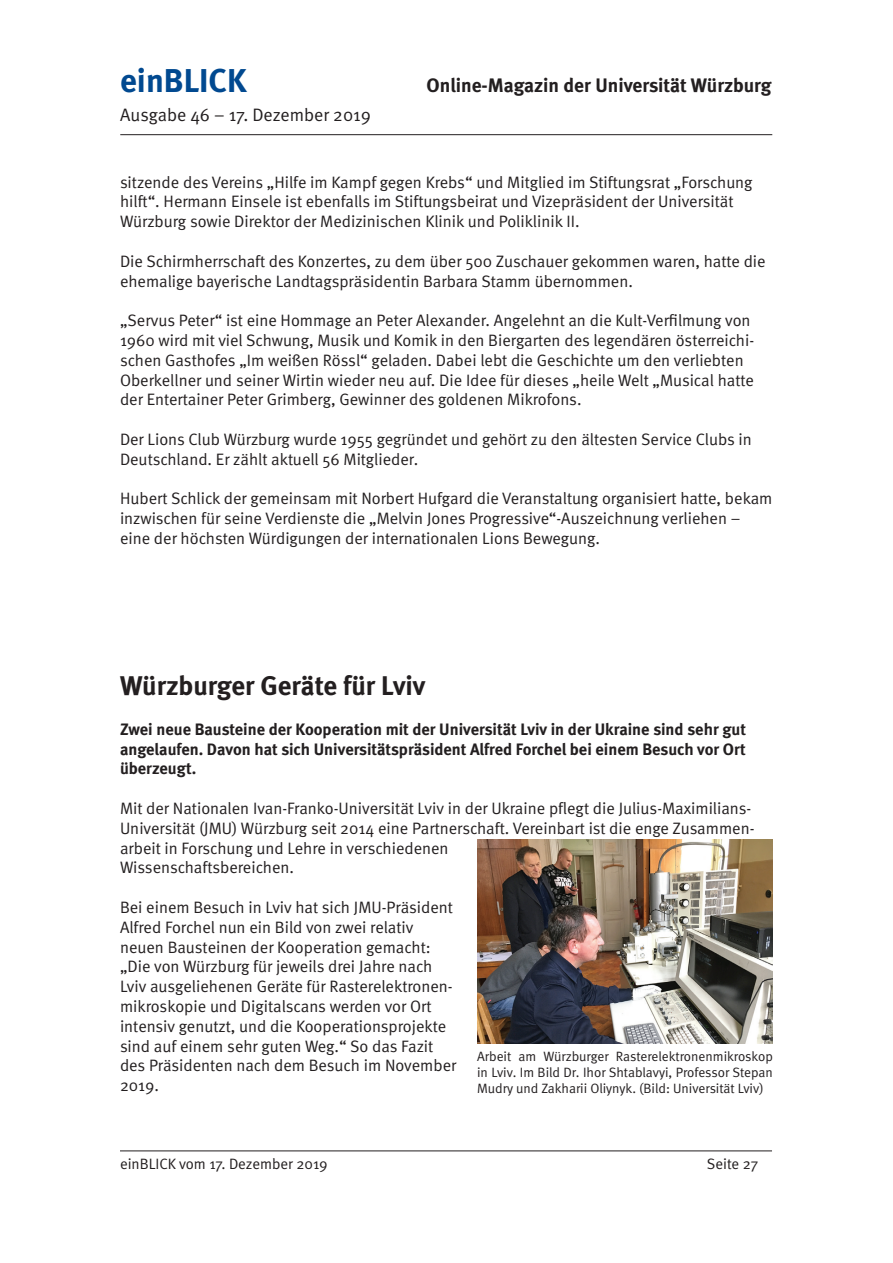
<style>
.page{position:relative;width:893px;height:1263px;background:#fff}
.page>*{position:absolute;margin:0;border:0;box-sizing:border-box;transform-origin:0 0}
.t1{font:700 33px "Meta";color:#014990}
.t2{font:700 27px "Meta";color:#231f20}
.t3{font:700 19.5px "Meta";color:#231f20}
.t4{font:18px "Meta Normal";color:#231f20}
.t5{font:16.5px/19.8px "Meta Normal";color:#231f20}
.t6{font:700 16.5px/19.8px "Meta";color:#231f20;text-align:justify}
.t7{font:15px "Meta Normal";color:#231f20}
.t8{font:13.5px/16.2px "Meta Normal";color:#231f20;text-align:justify}
</style>
<div class="page">
<hr style="left:120px;top:134px;width:652px;height:1px;background:#231f20">
<hr style="left:120px;top:1150px;width:652px;height:1px;background:#231f20">
<img style="left:477px;top:840px;width:295px;height:204px">
<h1 class="t1" style="left:120px;top:61px;width:128px">einBLICK</h1>
<p class="t3" style="left:427px;top:74px;width:346px">Online-Magazin der Universität Würzburg</p>
<p class="t4" style="left:120px;top:105px;width:252px">Ausgabe 46 – 17. Dezember 2019</p>
<p class="t5" style="left:120px;top:172px;width:634px">sitzende des Vereins „Hilfe im Kampf gegen Krebs“ und Mitglied im Stiftungsrat „Forschung hilft“. Hermann Einsele ist ebenfalls im Stiftungsbeirat und Vizepräsident der Universität<br>Würzburg sowie Direktor der Medizinischen Klinik und Poliklinik II.</p>
<p class="t5" style="left:120px;top:251px;width:647px">Die Schirmherrschaft des Konzertes, zu dem über 500 Zuschauer gekommen waren, hatte die ehemalige bayerische Landtagspräsidentin Barbara Stamm übernommen.</p>
<p class="t5" style="left:120px;top:310px;width:636px">„Servus Peter“ ist eine Hommage an Peter Alexander. Angelehnt an die Kult-Verfilmung von 1960 wird mit viel Schwung, Musik und Komik in den Biergarten des legendären österreichi&shy;schen Gasthofes „Im weißen Rössl“ geladen. Dabei lebt die Geschichte um den verliebten Oberkellner und seiner Wirtin wieder neu auf. Die Idee für dieses „heile Welt „Musical hatte der Entertainer Peter Grimberg, Gewinner des goldenen Mikrofons.</p>
<p class="t5" style="left:120px;top:429px;width:633px">Der Lions Club Würzburg wurde 1955 gegründet und gehört zu den ältesten Service Clubs in<br>Deutschland. Er zählt aktuell 56 Mitglieder.</p>
<p class="t5" style="left:120px;top:489px;width:654px">Hubert Schlick der gemeinsam mit Norbert Hufgard die Veranstaltung organisiert hatte, bekam inzwischen für seine Verdienste die „Melvin Jones Progressive“-Auszeichnung verliehen – eine der höchsten Würdigungen der internationalen Lions Bewegung.</p>
<h2 class="t2" style="left:120px;top:670px;width:307px">Würzburger Geräte für Lviv</h2>
<p class="t6" style="left:120px;top:719px;width:627px">Zwei neue Bausteine der Kooperation mit der Universität Lviv in der Ukraine sind sehr gut angelaufen. Davon hat sich Universitätspräsident Alfred Forchel bei einem Besuch vor Ort überzeugt.</p>
<p class="t5" style="left:120px;top:798px;width:636px">Mit der Nationalen Ivan-Franko-Universität Lviv in der Ukraine pflegt die Julius-Maximilians-Universität (JMU) Würzburg seit 2014 eine Partnerschaft. Vereinbart ist die enge Zusammen&shy;arbeit in Forschung und Lehre in verschiedenen<br>Wissenschaftsbereichen.</p>
<p class="t5" style="left:120px;top:897px;width:338px">Bei einem Besuch in Lviv hat sich JMU-Präsident Alfred Forchel nun ein Bild von zwei relativ neuen Bausteinen der Kooperation gemacht: „Die von Würzburg für jeweils drei Jahre nach Lviv ausgeliehenen Geräte für Rasterelektronen&shy;mikroskopie und Digitalscans werden vor Ort intensiv genutzt, und die Kooperationsprojekte sind auf einem sehr guten Weg.“ So das Fazit des Präsidenten nach dem Besuch im November 2019.</p>
<p class="t8" style="left:477px;top:1048px;width:297px">Arbeit am Würzburger Rasterelektronenmikroskop in Lviv. Im Bild Dr. Ihor Shtablavyi, Professor Stepan Mudry und Zakharii Oliynyk. (Bild: Universität Lviv)</p>
<p class="t7" style="left:120px;top:1155px;width:209px">einBLICK vom 17. Dezember 2019</p>
<p class="t7" style="left:707px;top:1155px;width:53px">Seite 27</p>
</div>
